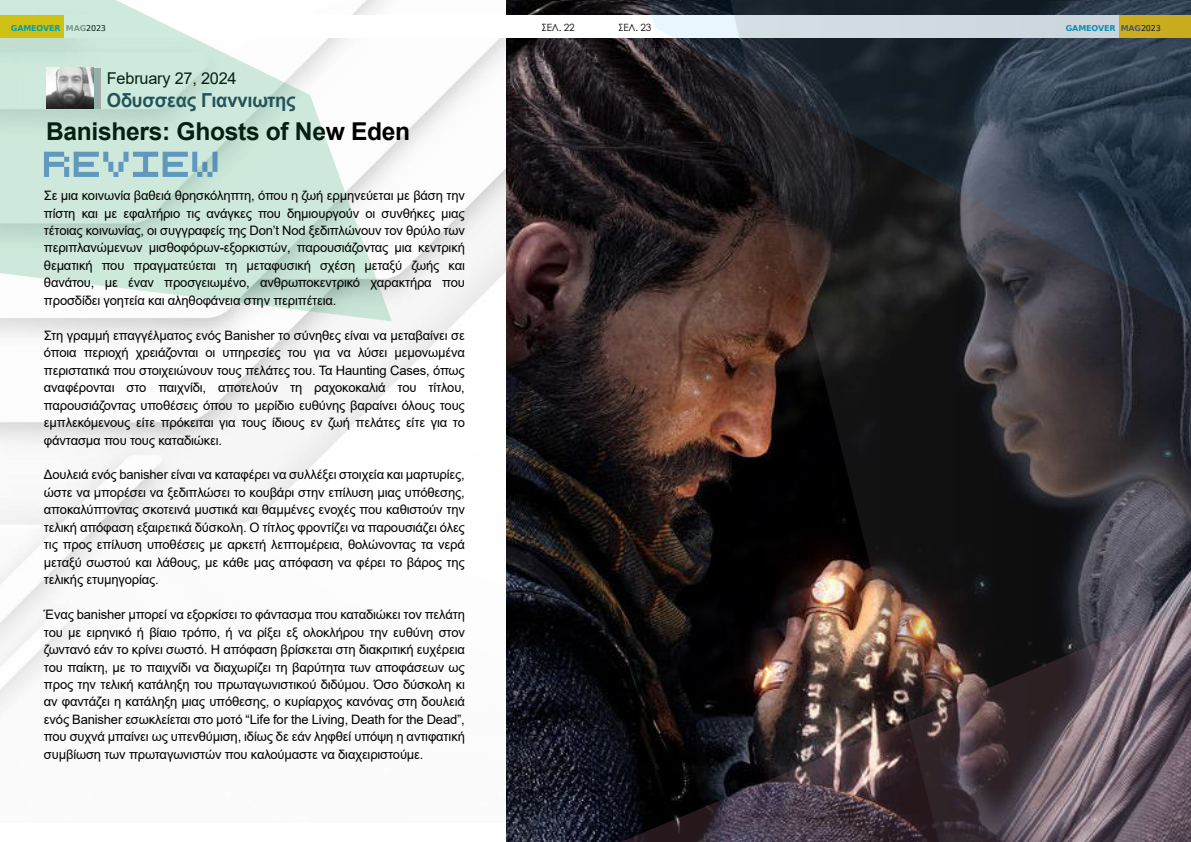
<style>
.page{position:relative;width:1191px;height:842px;background:#fff}
.page>*{position:absolute;margin:0;border:0;box-sizing:border-box;transform-origin:0 0}
.t1{font:50.5px "Aka Acid GR 5 X5";letter-spacing:-.015em;color:rgb(0 81 166/.53)}
.t2{font:700 24.6px "Arial";letter-spacing:-.015em;color:#000}
.t3{font:700 19.3px "Arial";letter-spacing:-.015em;color:#253f5b;scale:.96 1}
.t4{font:16.3px "Arial";letter-spacing:-.015em;color:#000}
.t5{font:13px/17.5px "Arial";letter-spacing:-.015em;color:#000;text-align:justify}
.t6{font:10px "Century Gothic";letter-spacing:-.02em;color:#000}
.t7{font:700 8px "DejaVu Sans";letter-spacing:-.02em;color:#009fc0}
.s1{color:#989898}
.s2{font-weight:400;color:#000}
.s3{color:#5d5d5d}
</style>
<div class="page">
<img style="left:0;top:38px;width:506px;height:674px">
<img style="left:506px;top:2px;width:224px;height:567px">
<div style="left:64px;top:15px;width:1054px;height:23px;background:#fff"></div>
<svg style="left:0;top:0;width:392px;height:321px;fill:#cee9db"></svg>
<svg style="left:419px;top:569px;width:311px;height:273px"></svg>
<svg style="left:593px;top:0;width:137px;height:432px;background:#413331"></svg>
<img style="left:46px;top:68px;width:47px;height:40px">
<img style="left:730px;top:0;width:461px;height:842px">
<p class="t7" style="left:11px;top:25px;width:97px">GAMEOVER <span class="s1">MAG</span><span class="s2">2023</span></p>
<p class="t6" style="left:542px;top:23px;width:34px">ΣΕΛ. 22</p>
<p class="t6" style="left:618px;top:23px;width:34px">ΣΕΛ. 23</p>
<p class="t7" style="left:1065px;top:25px;width:97px">GAMEOVER <span class="s3">MAG</span><span class="s2">2023</span></p>
<p class="t4" style="left:107px;top:72px;width:131px">February 27, 2024</p>
<h2 class="t2" style="left:46px;top:122px;width:366px">Banishers: Ghosts of New Eden</h2>
<h1 class="t1" style="left:44px;top:137px;width:180px">Review</h1>
<p class="t5" style="left:44px;top:188px;width:422px">Σε μια κοινωνία βαθειά θρησκόληπτη, όπου η ζωή ερμηνεύεται με βάση την πίστη και με εφαλτήριο τις ανάγκες που δημιουργούν οι συνθήκες μιας τέτοιας κοινωνίας, οι συγγραφείς της Don’t Nod ξεδιπλώνουν τον θρύλο των περιπλανώμενων μισθοφόρων-εξορκιστών, παρουσιάζοντας μια κεντρική θεματική που πραγματεύεται τη μεταφυσική σχέση μεταξύ ζωής και θανάτου, με έναν προσγειωμένο, ανθρωποκεντρικό χαρακτήρα που προσδίδει γοητεία και αληθοφάνεια στην περιπέτεια.</p>
<p class="t5" style="left:44px;top:328px;width:422px">Στη γραμμή επαγγέλματος ενός Banisher το σύνηθες είναι να μεταβαίνει σε όποια περιοχή χρειάζονται οι υπηρεσίες του για να λύσει μεμονωμένα περιστατικά που στοιχειώνουν τους πελάτες του. Τα Haunting Cases, όπως αναφέρονται στο παιχνίδι, αποτελούν τη ραχοκοκαλιά του τίτλου, παρουσιάζοντας υποθέσεις όπου το μερίδιο ευθύνης βαραίνει όλους τους εμπλεκόμενους είτε πρόκειται για τους ίδιους εν ζωή πελάτες είτε για το φάντασμα που τους καταδιώκει.</p>
<p class="t5" style="left:44px;top:467px;width:422px">Δουλειά ενός banisher είναι να καταφέρει να συλλέξει στοιχεία και μαρτυρίες, ώστε να μπορέσει να ξεδιπλώσει το κουβάρι στην επίλυση μιας υπόθεσης, αποκαλύπτοντας σκοτεινά μυστικά και θαμμένες ενοχές που καθιστούν την τελική απόφαση εξαιρετικά δύσκολη. Ο τίτλος φροντίζει να παρουσιάζει όλες τις προς επίλυση υποθέσεις με αρκετή λεπτομέρεια, θολώνοντας τα νερά μεταξύ σωστού και λάθους, με κάθε μας απόφαση να φέρει το βάρος της τελικής ετυμηγορίας.</p>
<p class="t5" style="left:44px;top:607px;width:422px">Ένας banisher μπορεί να εξορκίσει το φάντασμα που καταδιώκει τον πελάτη του με ειρηνικό ή βίαιο τρόπο, ή να ρίξει εξ ολοκλήρου την ευθύνη στον ζωντανό εάν το κρίνει σωστό. Η απόφαση βρίσκεται στη διακριτική ευχέρεια του παίκτη, με το παιχνίδι να διαχωρίζει τη βαρύτητα των αποφάσεων ως προς την τελική κατάληξη του πρωταγωνιστικού διδύμου. Όσο δύσκολη κι αν φαντάζει η κατάληξη μιας υπόθεσης, ο κυρίαρχος κανόνας στη δουλειά ενός Banisher εσωκλείεται στο μοτό “Life for the Living, Death for the Dead”, που συχνά μπαίνει ως υπενθύμιση, ιδίως δε εάν ληφθεί υπόψη η αντιφατική συμβίωση των πρωταγωνιστών που καλούμαστε να διαχειριστούμε.</p>
<h3 class="t3" style="left:107px;top:93px;width:198px">Οδυσσεας Γιαννιωτης</h3>
</div>
